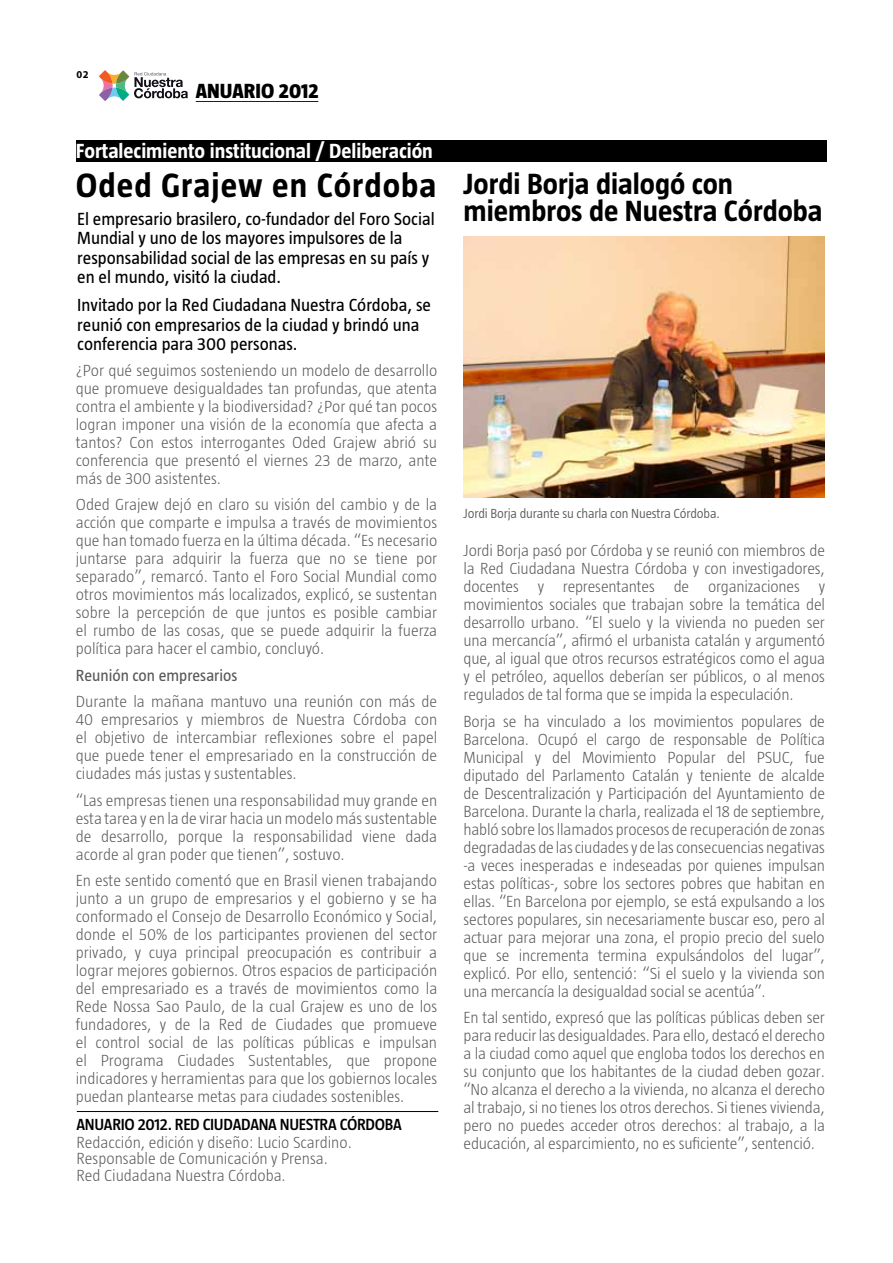
<style>
.page{position:relative;width:893px;height:1263px;background:#fff}
.page>*{position:absolute;margin:0;border:0;box-sizing:border-box;transform-origin:0 0}
.t1{font:700 34.5px "Taz";letter-spacing:.03em;color:#000}
.t2{font:700 30px/27px "Taz";color:#000}
.t3{font:700 21px "Taz";color:#fff}
.t4{font:800 21px "Taz";color:#000}
.t5{font:18px/19.5px "Taz";color:#000}
.t6{font:300 16.5px/18px "Taz";color:#58595b;text-align:justify}
.t7{font:600 16.5px "Taz";letter-spacing:-.02em;color:#000}
.t8{font:16.5px "Taz";color:#58595b}
.t9{font:300 13.5px "Taz";letter-spacing:-.01em;color:#58595b}
.t10{font:700 10.5px "Myriad Pro";color:#000}
</style>
<div class="page">
<svg style="left:99px;top:70px;width:89px;height:31px"></svg>
<hr style="left:196px;top:101px;width:122px;height:1px;background:#000">
<hr style="left:77px;top:1111px;width:361px;height:1px;background:#000">
<div style="left:76px;top:140px;width:750px;height:22px;background:#000"></div>
<img style="left:463px;top:237px;width:362px;height:260px">
<p class="t10" style="left:77px;top:68px;width:14px">02</p>
<p class="t4" style="left:196px;top:79px;width:124px">ANUARIO 2012</p>
<p class="t3" style="left:76px;top:139px;width:359px">Fortalecimiento institucional / Deliberación</p>
<h1 class="t1" style="left:76px;top:165px;width:362px">Oded Grajew en Córdoba</h1>
<p class="t5" style="left:77px;top:209px;width:359px">El empresario brasilero, co-fundador del Foro Social Mundial y uno de los mayores impulsores de la responsabilidad social de las empresas en su país y en el mundo, visitó la ciudad.</p>
<p class="t5" style="left:77px;top:295px;width:355px">Invitado por la Red Ciudadana Nuestra Córdoba, se reunió con empresarios de la ciudad y brindó una conferencia para 300 personas.</p>
<p class="t6" style="left:76px;top:361px;width:363px">¿Por qué seguimos sosteniendo un modelo de desarrollo que promueve desigualdades tan profundas, que atenta contra el ambiente y la biodiversidad? ¿Por qué tan pocos logran imponer una visión de la economía que afecta a tantos? Con estos interrogantes Oded Grajew abrió su conferencia que presentó el viernes 23 de marzo, ante más de 300 asistentes.</p>
<p class="t6" style="left:76px;top:495px;width:363px">Oded Grajew dejó en claro su visión del cambio y de la acción que comparte e impulsa a través de movimientos que han tomado fuerza en la última década. “Es necesario juntarse para adquirir la fuerza que no se tiene por separado”, remarcó. Tanto el Foro Social Mundial como otros movimientos más localizados, explicó, se sustentan sobre la percepción de que juntos es posible cambiar el rumbo de las cosas, que se puede adquirir la fuerza política para hacer el cambio, concluyó.</p>
<p class="t8" style="left:76px;top:666px;width:163px">Reunión con empresarios</p>
<p class="t6" style="left:76px;top:692px;width:363px">Durante la mañana mantuvo una reunión con más de 40 empresarios y miembros de Nuestra Córdoba con el objetivo de intercambiar reflexiones sobre el papel que puede tener el empresariado en la construcción de ciudades más justas y sustentables.</p>
<p class="t6" style="left:76px;top:791px;width:363px">“Las empresas tienen una responsabilidad muy grande en esta tarea y en la de virar hacia un modelo más sustentable de desarrollo, porque la responsabilidad viene dada acorde al gran poder que tienen”, sostuvo.</p>
<p class="t6" style="left:76px;top:871px;width:363px">En este sentido comentó que en Brasil vienen trabajando junto a un grupo de empresarios y el gobierno y se ha conformado el Consejo de Desarrollo Económico y Social, donde el 50% de los participantes provienen del sector privado, y cuya principal preocupación es contribuir a lograr mejores gobiernos. Otros espacios de participación del empresariado es a través de movimientos como la Rede Nossa Sao Paulo, de la cual Grajew es uno de los fundadores, y de la Red de Ciudades que promueve el control social de las políticas públicas e impulsan el Programa Ciudades Sustentables, que propone indicadores y herramientas para que los gobiernos locales puedan plantearse metas para ciudades sostenibles.</p>
<p class="t7" style="left:77px;top:1115px;width:327px">ANUARIO 2012. RED CIUDADANA NUESTRA CÓRDOBA</p>
<p class="t6" style="left:77px;top:1134px;width:277px;line-height:16.5px;text-align:left">Redacción, edición y diseño: Lucio Scardino.<br>Responsable de Comunicación y Prensa.<br>Red Ciudadana Nuestra Córdoba.</p>
<h2 class="t2" style="left:463px;top:169px;width:361px">Jordi Borja dialogó con miembros de Nuestra Córdoba</h2>
<p class="t9" style="left:463px;top:506px;width:258px">Jordi Borja durante su charla con Nuestra Córdoba.</p>
<p class="t6" style="left:463px;top:541px;width:363px">Jordi Borja pasó por Córdoba y se reunió con miembros de la Red Ciudadana Nuestra Córdoba y con investigadores, docentes y representantes de organizaciones y movimientos sociales que trabajan sobre la temática del desarrollo urbano. “El suelo y la vivienda no pueden ser una mercancía”, afirmó el urbanista catalán y argumentó que, al igual que otros recursos estratégicos como el agua y el petróleo, aquellos deberían ser públicos, o al menos regulados de tal forma que se impida la especulación.</p>
<p class="t6" style="left:463px;top:712px;width:363px">Borja se ha vinculado a los movimientos populares de Barcelona. Ocupó el cargo de responsable de Política Municipal y del Movimiento Popular del PSUC, fue diputado del Parlamento Catalán y teniente de alcalde de Descentralización y Participación del Ayuntamiento de Barcelona. Durante la charla, realizada el 18 de septiembre, habló sobre los llamados procesos de recuperación de zonas degradadas de las ciudades y de las consecuencias negativas -a veces inesperadas e indeseadas por quienes impulsan estas políticas-, sobre los sectores pobres que habitan en ellas. “En Barcelona por ejemplo, se está expulsando a los sectores populares, sin necesariamente buscar eso, pero al actuar para mejorar una zona, el propio precio del suelo que se incrementa termina expulsándolos del lugar”, explicó. Por ello, sentenció: “Si el suelo y la vivienda son una mercancía la desigualdad social se acentúa”.</p>
<p class="t6" style="left:463px;top:1008px;width:363px">En tal sentido, expresó que las políticas públicas deben ser para reducir las desigualdades. Para ello, destacó el derecho a la ciudad como aquel que engloba todos los derechos en su conjunto que los habitantes de la ciudad deben gozar. “No alcanza el derecho a la vivienda, no alcanza el derecho al trabajo, si no tienes los otros derechos. Si tienes vivienda, pero no puedes acceder otros derechos: al trabajo, a la educación, al esparcimiento, no es suficiente”, sentenció.</p>
</div>
